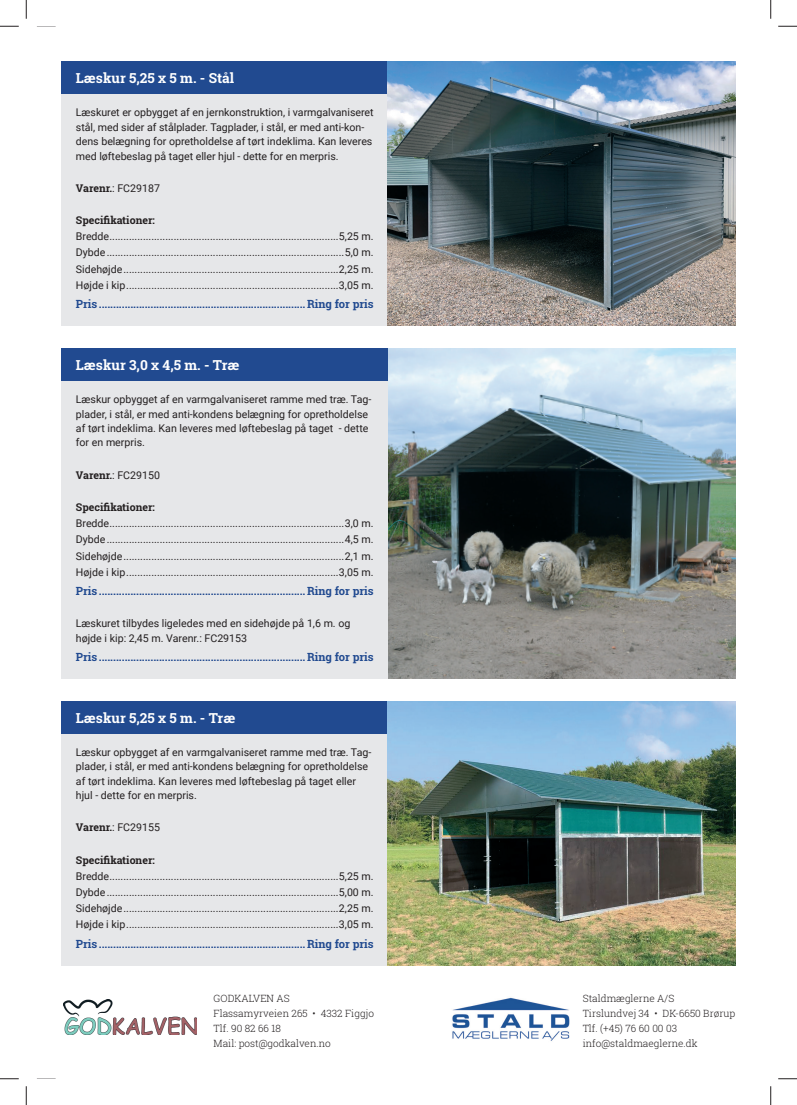
<style>
.page{position:relative;width:797px;height:1105px;background:#fff}
.page>*{position:absolute;margin:0;border:0;box-sizing:border-box;transform-origin:0 0}
.t1{font:700 13.75px "Roboto Slab";color:#fff}
.t2{font:700 11.25px "Roboto Slab";color:#214a90}
.t3{font:10.62px/14.4px "Roboto";color:#231f20}
.t4{font:700 10.62px "Roboto Slab";color:#231f20}
.t5{font:300 10px/15px "Roboto Slab";color:#231f20}
.s1{font-family:"Roboto Slab";font-weight:700}
</style>
<div class="page">
<svg style="left:37px;top:26px;width:19px;height:1px"></svg>
<svg style="left:37px;top:1078px;width:19px;height:1px"></svg>
<img style="left:452px;top:997px;width:117px;height:44px">
<img style="left:63px;top:1000px;width:134px;height:35px">
<div style="left:62px;top:94px;width:326px;height:232px;background:#e6e7e9"></div>
<div style="left:62px;top:62px;width:326px;height:32px;background:#214a90"></div>
<img style="left:388px;top:62px;width:347px;height:264px">
<div style="left:62px;top:734px;width:326px;height:231px;background:#e6e7e9"></div>
<div style="left:62px;top:701px;width:326px;height:33px;background:#214a90"></div>
<img style="left:388px;top:701px;width:347px;height:264px">
<img style="left:388px;top:349px;width:347px;height:330px">
<div style="left:62px;top:381px;width:326px;height:298px;background:#e6e7e9"></div>
<div style="left:62px;top:349px;width:326px;height:32px;background:#214a90"></div>
<svg style="left:0;top:25px;width:19px;height:2px"></svg>
<svg style="left:778px;top:25px;width:19px;height:2px"></svg>
<svg style="left:0;top:1078px;width:19px;height:1px"></svg>
<svg style="left:778px;top:1078px;width:19px;height:1px"></svg>
<svg style="left:25px;top:0;width:2px;height:19px"></svg>
<svg style="left:25px;top:1086px;width:2px;height:19px"></svg>
<svg style="left:770px;top:0;width:1px;height:19px"></svg>
<svg style="left:770px;top:1086px;width:1px;height:19px"></svg>
<p class="t1" style="left:76px;top:68px;width:160px">Læskur 5,25 x 5 m. - Stål</p>
<p class="t3" style="left:76px;top:105px;width:299px">Læskuret er opbygget af en jernkonstruktion, i varmgalvaniseret stål, med sider af stålplader. Tagplader, i stål, er med anti-kon&shy;dens belægning for opretholdelse af tørt indeklima. Kan leveres med løftebeslag på taget eller hjul - dette for en merpris.</p>
<p class="t3" style="left:76px;top:180px;width:86px"><span class="s1">Varenr.</span>: FC29187</p>
<p class="t4" style="left:76px;top:213px;width:80px">Specifikationer:</p>
<p class="t3" style="left:76px;top:228px;width:299px;line-height:16.1px;text-align:justify">Bredde..................................................................................5,25 m.<br>Dybde.....................................................................................5,0 m.<br>Sidehøjde.............................................................................2,25 m.<br>Højde i kip............................................................................3,05 m.</p>
<p class="t2" style="left:76px;top:296px;width:299px">Pris ........................................................................Ring for pris</p>
<p class="t1" style="left:76px;top:355px;width:165px">Læskur 3,0 x 4,5 m. - Træ</p>
<p class="t3" style="left:76px;top:392px;width:297px">Læskur opbygget af en varmgalvaniseret ramme med træ. Tag&shy;plader, i stål, er med anti-kondens belægning for opretholdelse af tørt indeklima. Kan leveres med løftebeslag på taget - dette for en merpris.</p>
<p class="t3" style="left:76px;top:467px;width:86px"><span class="s1">Varenr.</span>: FC29150</p>
<p class="t4" style="left:76px;top:500px;width:80px">Specifikationer:</p>
<p class="t3" style="left:76px;top:515px;width:299px;line-height:16.1px;text-align:justify">Bredde....................................................................................3,0 m.<br>Dybde.....................................................................................4,5 m.<br>Sidehøjde...............................................................................2,1 m.<br>Højde i kip............................................................................3,05 m.</p>
<p class="t2" style="left:76px;top:583px;width:299px">Pris ........................................................................Ring for pris</p>
<p class="t3" style="left:76px;top:616px;width:276px">Læskuret tilbydes ligeledes med en sidehøjde på 1,6 m. og højde i kip: 2,45 m. Varenr.: FC29153</p>
<p class="t2" style="left:76px;top:649px;width:299px">Pris ........................................................................Ring for pris</p>
<p class="t1" style="left:76px;top:708px;width:161px">Læskur 5,25 x 5 m. - Træ</p>
<p class="t3" style="left:76px;top:745px;width:297px">Læskur opbygget af en varmgalvaniseret ramme med træ. Tag&shy;plader, i stål, er med anti-kondens belægning for opretholdelse af tørt indeklima. Kan leveres med løftebeslag på taget eller hjul - dette for en merpris.</p>
<p class="t3" style="left:76px;top:820px;width:86px"><span class="s1">Varenr.</span>: FC29155</p>
<p class="t4" style="left:76px;top:853px;width:80px">Specifikationer:</p>
<p class="t3" style="left:76px;top:868px;width:299px;line-height:16.1px;text-align:justify">Bredde..................................................................................5,25 m.<br>Dybde...................................................................................5,00 m.<br>Sidehøjde.............................................................................2,25 m.<br>Højde i kip............................................................................3,05 m.</p>
<p class="t2" style="left:76px;top:936px;width:299px">Pris ........................................................................Ring for pris</p>
<p class="t5" style="left:214px;top:991px;width:162px">GODKALVEN AS<br>Flassamyrveien 265 • 4332 Figgjo<br>Tlf. 90 82 66 18<br>Mail: post@godkalven.no</p>
<p class="t5" style="left:582px;top:991px;width:154px">Staldmæglerne A/S<br>Tirslundvej 34 • DK-6650 Brørup<br>Tlf. (+45) 76 60 00 03 info@staldmaeglerne.dk</p>
</div>
